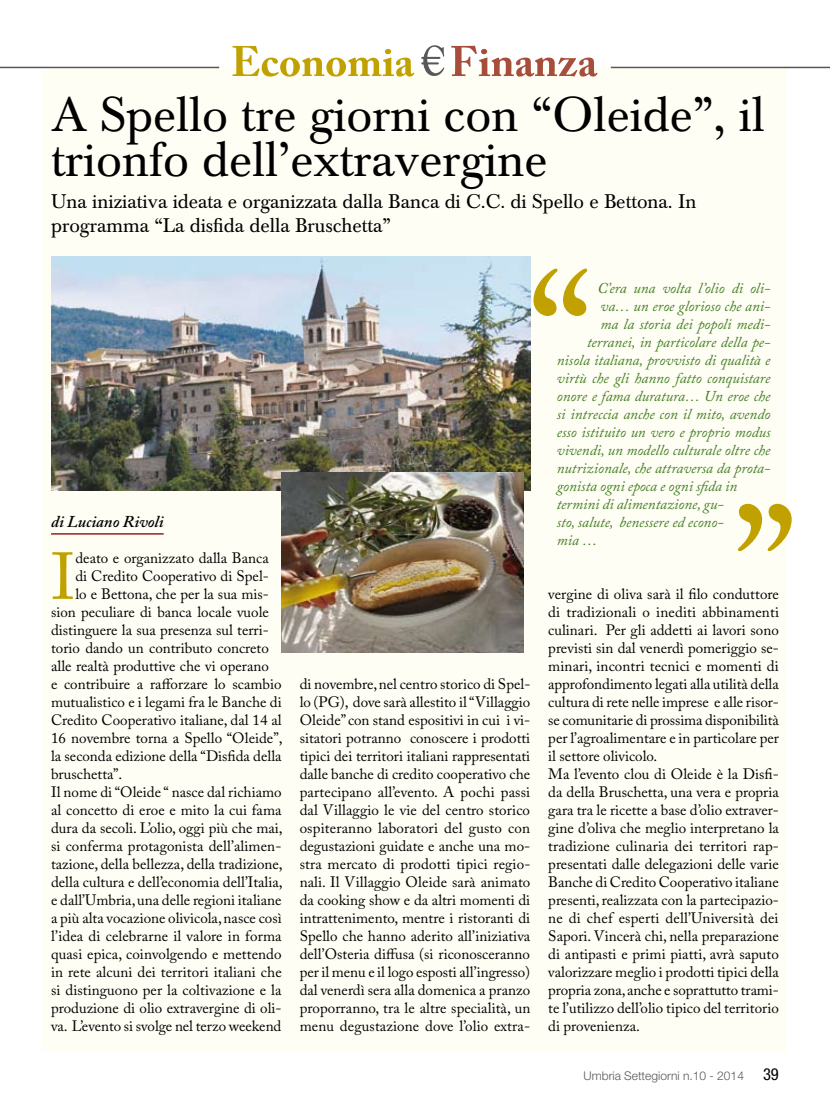
<style>
.page{position:relative;width:830px;height:1106px;background:#fff}
.page>*{position:absolute;margin:0;border:0;box-sizing:border-box;transform-origin:0 0}
.t1{font:65.7px "Adobe Caslon Pro";color:#c0a100}
.t2{font:48px/45px "Baskerville BE";color:#000}
.t3{font:19.5px/23.4px "Baskerville BE";color:#000}
.t4{font:italic 600 16.5px "Adobe Caslon Pro";color:#000}
.t5{font:15px/18px "Adobe Caslon Pro";color:#000;text-align:justify}
.t6{font:italic 15px "Adobe Caslon Pro";color:#437e22}
.t7{font:300 12px "Helvetica Neue";color:#58585a}
.s1{font-weight:400;font-stretch:condensed;font-size:16.5px;color:#000}
</style>
<div class="page">
<div style="left:43px;top:68px;width:744px;height:982px;background:#fffef5"></div>
<svg style="left:451px;top:46px;width:146px;height:31px"></svg>
<svg style="left:232px;top:46px;width:182px;height:31px"></svg>
<svg style="left:421px;top:45px;width:23px;height:31px"></svg>
<hr style="left:0;top:67px;width:219px;height:1px;background:#58585a">
<hr style="left:610px;top:67px;width:219px;height:1px;background:#58585a">
<hr style="left:51px;top:533px;width:113px;height:1px;background:#922224">
<img style="left:51px;top:257px;width:479px;height:234px">
<svg style="left:533px;top:269px;width:54px;height:47px"></svg>
<svg style="left:738px;top:504px;width:53px;height:47px"></svg>
<img style="left:281px;top:473px;width:242px;height:180px">
<p class="t2" style="left:51px;top:93px;width:714px">A Spello tre giorni con “Oleide”, il trionfo dell’extravergine</p>
<p class="t3" style="left:51px;top:191px;width:646px">Una iniziativa ideata e organizzata dalla Banca di C.C. di Spello e Bettona. In programma “La disfida della Bruschetta”</p>
<p class="t4" style="left:51px;top:511px;width:114px">di Luciano Rivoli</p>
<p class="t1" style="left:51px;top:537px;width:26px">I</p>
<p class="t5" style="left:75px;top:548px;width:195px">deato e organizzato dalla Banca</p>
<p class="t5" style="left:75px;top:566px;width:195px">di Credito Cooperativo di Spel-</p>
<p class="t5" style="left:75px;top:584px;width:195px">lo e Bettona, che per la sua mis-</p>
<p class="t5" style="left:51px;top:602px;width:219px">sion peculiare di banca locale vuole</p>
<p class="t5" style="left:51px;top:620px;width:219px">distinguere la sua presenza sul terri-</p>
<p class="t5" style="left:51px;top:638px;width:219px">torio dando un contributo concreto</p>
<p class="t5" style="left:51px;top:656px;width:219px">alle realtà produttive che vi operano</p>
<p class="t5" style="left:51px;top:674px;width:232px">e contribuire a rafforzare lo scambio</p>
<p class="t5" style="left:51px;top:692px;width:232px">mutualistico e i legami fra le Banche di</p>
<p class="t5" style="left:51px;top:710px;width:232px">Credito Cooperativo italiane, dal 14 al</p>
<p class="t5" style="left:51px;top:728px;width:233px">16 novembre torna a Spello “Oleide”,</p>
<p class="t5" style="left:51px;top:746px;width:232px">la seconda edizione della “Disfida della</p>
<p class="t5" style="left:51px;top:764px;width:73px">bruschetta”.</p>
<p class="t5" style="left:51px;top:782px;width:232px">Il nome di “Oleide “ nasce dal richiamo</p>
<p class="t5" style="left:51px;top:800px;width:232px">al concetto di eroe e mito la cui fama</p>
<p class="t5" style="left:51px;top:818px;width:233px">dura da secoli. L’olio, oggi più che mai,</p>
<p class="t5" style="left:51px;top:836px;width:232px">si conferma protagonista dell’alimen-</p>
<p class="t5" style="left:51px;top:854px;width:233px">tazione, della bellezza, della tradizione,</p>
<p class="t5" style="left:51px;top:872px;width:233px">della cultura e dell’economia dell’Italia,</p>
<p class="t5" style="left:51px;top:890px;width:232px">e dall’Umbria, una delle regioni italiane</p>
<p class="t5" style="left:51px;top:908px;width:232px">a più alta vocazione olivicola, nasce così</p>
<p class="t5" style="left:51px;top:926px;width:232px">l’idea di celebrarne il valore in forma</p>
<p class="t5" style="left:51px;top:944px;width:232px">quasi epica, coinvolgendo e mettendo</p>
<p class="t5" style="left:51px;top:962px;width:232px">in rete alcuni dei territori italiani che</p>
<p class="t5" style="left:51px;top:980px;width:232px">si distinguono per la coltivazione e la</p>
<p class="t5" style="left:51px;top:998px;width:232px">produzione di olio extravergine di oli-</p>
<p class="t5" style="left:51px;top:1016px;width:232px">va. L’evento si svolge nel terzo weekend</p>
<p class="t5" style="left:299px;top:674px;width:232px">di novembre, nel centro storico di Spel&shy;lo (PG), dove sarà allestito il “Villaggio Oleide” con stand espositivi in cui i vi&shy;sitatori potranno conoscere i prodotti tipici dei territori italiani rappresentati dalle banche di credito cooperativo che partecipano all’evento. A pochi passi dal Villaggio le vie del centro storico ospiteranno laboratori del gusto con degustazioni guidate e anche una mo&shy;stra mercato di prodotti tipici regio&shy;nali. Il Villaggio Oleide sarà animato da cooking show e da altri momenti di intrattenimento, mentre i ristoranti di Spello che hanno aderito all’iniziativa dell’Osteria diffusa (si riconosceranno per il menu e il logo esposti all’ingresso) dal venerdì sera alla domenica a pranzo proporranno, tra le altre specialità, un menu degustazione dove l’olio extra-</p>
<p class="t6" style="left:597px;top:279px;width:174px">C’era una volta l’olio di oli-</p>
<p class="t6" style="left:600px;top:297px;width:171px">va… un eroe glorioso che ani-</p>
<p class="t6" style="left:600px;top:315px;width:171px">ma la storia dei popoli medi-</p>
<p class="t6" style="left:586px;top:333px;width:185px">terranei, in particolare della pe-</p>
<p class="t6" style="left:556px;top:351px;width:215px">nisola italiana, provvisto di qualità e</p>
<p class="t6" style="left:556px;top:369px;width:215px">virtù che gli hanno fatto conquistare</p>
<p class="t6" style="left:556px;top:387px;width:215px">onore e fama duratura… Un eroe che</p>
<p class="t6" style="left:556px;top:405px;width:215px">si intreccia anche con il mito, avendo</p>
<p class="t6" style="left:556px;top:423px;width:215px">esso istituito un vero e proprio modus</p>
<p class="t6" style="left:556px;top:441px;width:215px">vivendi, un modello culturale oltre che</p>
<p class="t6" style="left:556px;top:459px;width:215px">nutrizionale, che attraversa da prota-</p>
<p class="t6" style="left:556px;top:477px;width:182px">gonista ogni epoca e ogni sfida in</p>
<p class="t6" style="left:556px;top:495px;width:168px">termini di alimentazione, gu-</p>
<p class="t6" style="left:556px;top:513px;width:168px">sto, salute, benessere ed econo-</p>
<p class="t6" style="left:556px;top:531px;width:42px">mia …</p>
<p class="t5" style="left:548px;top:584px;width:232px;text-align:left">vergine di oliva sarà il filo conduttore di tradizionali o inediti abbinamenti culinari. Per gli addetti ai lavori sono previsti sin dal venerdì pomeriggio se&shy;minari, incontri tecnici e momenti di approfondimento legati alla utilità della cultura di rete nelle imprese e alle risor&shy;se comunitarie di prossima disponibilità per l’agroalimentare e in particolare per il settore olivicolo.<br>Ma l’evento clou di Oleide è la Disfi&shy;da della Bruschetta, una vera e propria gara tra le ricette a base d’olio extraver&shy;gine d’oliva che meglio interpretano la tradizione culinaria dei territori rap&shy;presentati dalle delegazioni delle varie Banche di Credito Cooperativo italiane presenti, realizzata con la partecipazio&shy;ne di chef esperti dell’Università dei Sapori. Vincerà chi, nella preparazione di antipasti e primi piatti, avrà saputo valorizzare meglio i prodotti tipici della propria zona, anche e soprattutto trami&shy;te l’utilizzo dell’olio tipico del territorio di provenienza.</p>
<p class="t7" style="left:583px;top:1068px;width:197px">Umbria Settegiorni n.10 - 2014 <span class="s1">39</span></p>
</div>
